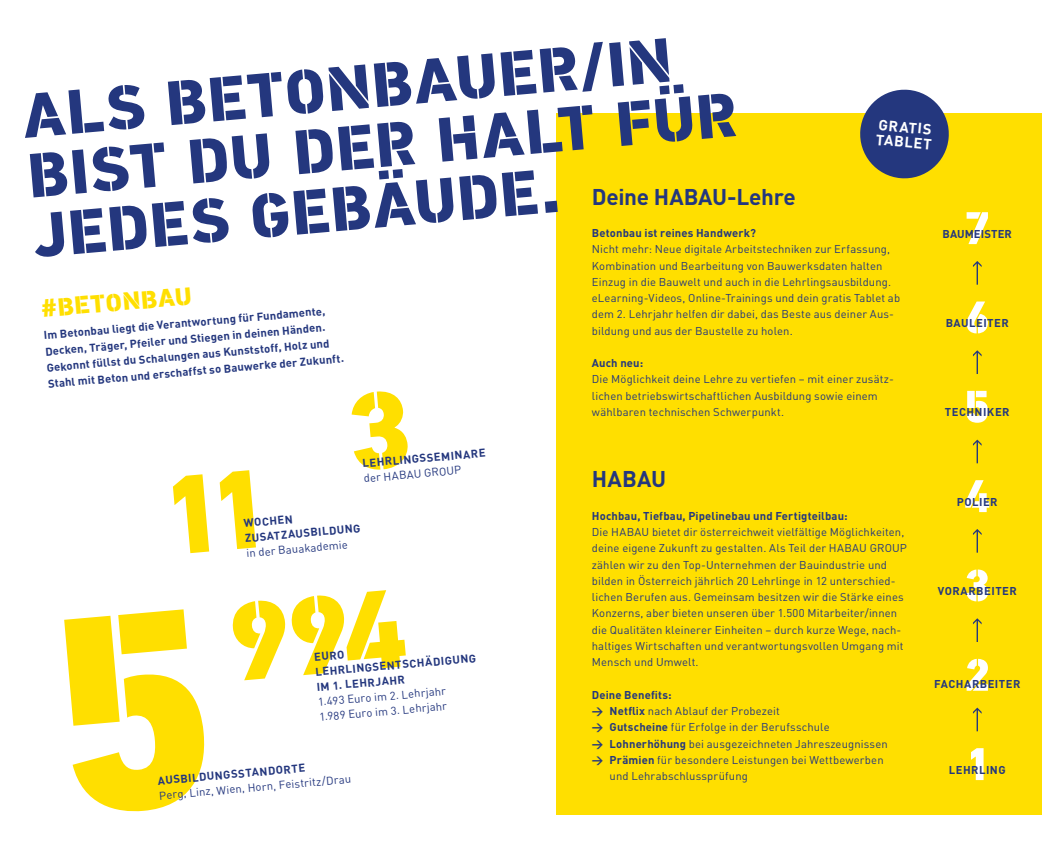
<style>
.page{position:relative;width:1042px;height:851px;background:#fff}
.page>*{position:absolute;margin:0;border:0;box-sizing:border-box;transform-origin:0 0}
.t1{font:900 62.5px/60px "PF Din Stencil";color:#24377e}
.t2{font:900 25px "PF Din Stencil";color:#ffdf00}
.t3{font:700 22.5px "DIN Pro";letter-spacing:-.015em;color:#24377e}
.t4{font:700 14.75px/14.8px "DIN Pro";color:#fff}
.t5{font:11.25px/16.2px "DIN Pro";letter-spacing:.01em;color:#24377e}
.t6{font:700 11.25px/16.2px "DIN Pro";letter-spacing:.015em;color:#24377e}
.t7{font:700 11.25px "DIN Pro";letter-spacing:.04em;color:#24377e}
.t8{font:700 11.25px "DIN Pro";letter-spacing:.045em;color:#24377e}
.s1{font-weight:700}
</style>
<div class="page">
<svg style="left:352px;top:391px;width:56px;height:79px"></svg>
<div style="left:556px;top:113px;width:486px;height:702px;background:#ffdf00"></div>
<svg style="left:971px;top:748px;width:12px;height:32px"></svg>
<svg style="left:966px;top:658px;width:22px;height:32px"></svg>
<svg style="left:966px;top:569px;width:22px;height:32px"></svg>
<svg style="left:965px;top:480px;width:24px;height:32px"></svg>
<svg style="left:966px;top:391px;width:22px;height:31px"></svg>
<svg style="left:966px;top:301px;width:22px;height:32px"></svg>
<svg style="left:966px;top:212px;width:22px;height:32px"></svg>
<svg style="left:64px;top:609px;width:141px;height:203px"></svg>
<svg style="left:232px;top:590px;width:174px;height:90px"></svg>
<svg style="left:973px;top:707px;width:8px;height:24px"></svg>
<svg style="left:973px;top:618px;width:8px;height:24px"></svg>
<svg style="left:973px;top:529px;width:8px;height:23px"></svg>
<svg style="left:973px;top:439px;width:8px;height:24px"></svg>
<svg style="left:973px;top:350px;width:8px;height:24px"></svg>
<svg style="left:973px;top:261px;width:8px;height:23px"></svg>
<svg style="left:860px;top:89px;width:89px;height:90px"></svg>
<h1 class="t1" style="left:20px;top:88px;width:712px;rotate:-5deg">ALS BETONBAUER/IN<br>BIST DU DER HALT FÜR<br>JEDES GEBÄUDE.</h1>
<h3 class="t4" style="left:878px;top:117px;width:57px;rotate:5deg">GRATIS<br>TABLET</h3>
<h3 class="t3" style="left:592px;top:181px;width:205px">Deine HABAU-Lehre</h3>
<p class="t6" style="left:592px;top:224px;width:166px">Betonbau ist reines Handwerk?</p>
<p class="t5" style="left:592px;top:241px;width:310px">Nicht mehr: Neue digitale Arbeitstechniken zur Erfassung, Kombination und Bearbeitung von Bauwerksdaten halten Einzug in die Bauwelt und auch in die Lehrlingsausbildung. eLearning-Videos, Online-Trainings und dein gratis Tablet ab dem 2. Lehrjahr helfen dir dabei, das Beste aus deiner Aus&shy;bildung und aus der Baustelle zu holen.</p>
<p class="t6" style="left:592px;top:354px;width:53px">Auch neu:</p>
<p class="t5" style="left:592px;top:371px;width:303px">Die Möglichkeit deine Lehre zu vertiefen – mit einer zusätz&shy;lichen betriebswirtschaftlichen Ausbildung sowie einem wählbaren technischen Schwerpunkt.</p>
<h2 class="t2" style="left:40px;top:293px;width:152px;rotate:-5deg">#BETONBAU</h2>
<p class="t6" style="left:43px;top:327px;width:298px;rotate:-5deg">Im Betonbau liegt die Verantwortung für Fundamente, Decken, Träger, Pfeiler und Stiegen in deinen Händen.<br>Gekonnt füllst du Schalungen aus Kunststoff, Holz und Stahl mit Beton und erschaffst so Bauwerke der Zukunft.</p>
<p class="t6" style="left:942px;top:225px;width:71px">BAUMEISTER</p>
<p class="t8" style="left:945px;top:315px;width:65px">BAULEITER</p>
<p class="t7" style="left:945px;top:404px;width:66px">TECHNIKER</p>
<p class="t6" style="left:362px;top:454px;width:125px;rotate:-5deg">LEHRLINGSSEMINARE</p>
<p class="t5" style="left:363px;top:469px;width:99px;rotate:-5deg">der HABAU GROUP</p>
<p class="t6" style="left:243px;top:515px;width:117px;line-height:15px;rotate:-5deg">WOCHEN<br>ZUSATZAUSBILDUNG</p>
<p class="t5" style="left:246px;top:544px;width:103px;rotate:-5deg">in der Bauakademie</p>
<p class="t6" style="left:313px;top:649px;width:163px;line-height:15px;rotate:-5deg">EURO<br>LEHRLINGSENTSCHÄDIGUNG<br>IM 1. LEHRJAHR</p>
<p class="t5" style="left:317px;top:693px;width:130px;line-height:15px;rotate:-5deg">1.493 Euro im 2. Lehrjahr<br>1.989 Euro im 3. Lehrjahr</p>
<p class="t6" style="left:157px;top:771px;width:149px;rotate:-5deg">AUSBILDUNGSSTANDORTE</p>
<p class="t5" style="left:158px;top:786px;width:194px;rotate:-5deg">Perg, Linz, Wien, Horn, Feistritz/Drau</p>
<h3 class="t3" style="left:592px;top:464px;width:76px">HABAU</h3>
<p class="t6" style="left:592px;top:507px;width:257px">Hochbau, Tiefbau, Pipelinebau und Fertigteilbau:</p>
<p class="t5" style="left:592px;top:523px;width:317px">Die HABAU bietet dir österreichweit vielfältige Möglichkeiten, deine eigene Zukunft zu gestalten. Als Teil der HABAU GROUP zählen wir zu den Top-Unternehmen der Bauindustrie und bilden in Österreich jährlich 20 Lehrlinge in 12 unterschied&shy;lichen Berufen aus. Gemeinsam besitzen wir die Stärke eines Konzerns, aber bieten unseren über 1.500 Mitarbeiter/innen die Qualitäten kleinerer Einheiten – durch kurze Wege, nach&shy;haltiges Wirtschaften und verantwortungsvollen Umgang mit Mensch und Umwelt.</p>
<p class="t6" style="left:592px;top:686px;width:81px">Deine Benefits:</p>
<p class="t5" style="left:592px;top:702px;width:189px"><span class="s1">→ Netflix</span> nach Ablauf der Probezeit</p>
<p class="t5" style="left:592px;top:718px;width:239px"><span class="s1">→ Gutscheine</span> für Erfolge in der Berufsschule</p>
<p class="t5" style="left:592px;top:734px;width:297px"><span class="s1">→ Lohnerhöhung</span> bei ausgezeichneten Jahreszeugnissen</p>
<p class="t5" style="left:609px;top:751px;width:276px;text-indent:-18px"><span class="s1">→ Prämien</span> für besondere Leistungen bei Wettbewerben und Lehrabschlussprüfung</p>
<p class="t6" style="left:957px;top:493px;width:42px">POLIER</p>
<p class="t7" style="left:937px;top:583px;width:81px">VORARBEITER</p>
<p class="t7" style="left:934px;top:675px;width:88px">FACHARBEITER</p>
<p class="t7" style="left:949px;top:761px;width:58px">LEHRLING</p>
</div>
